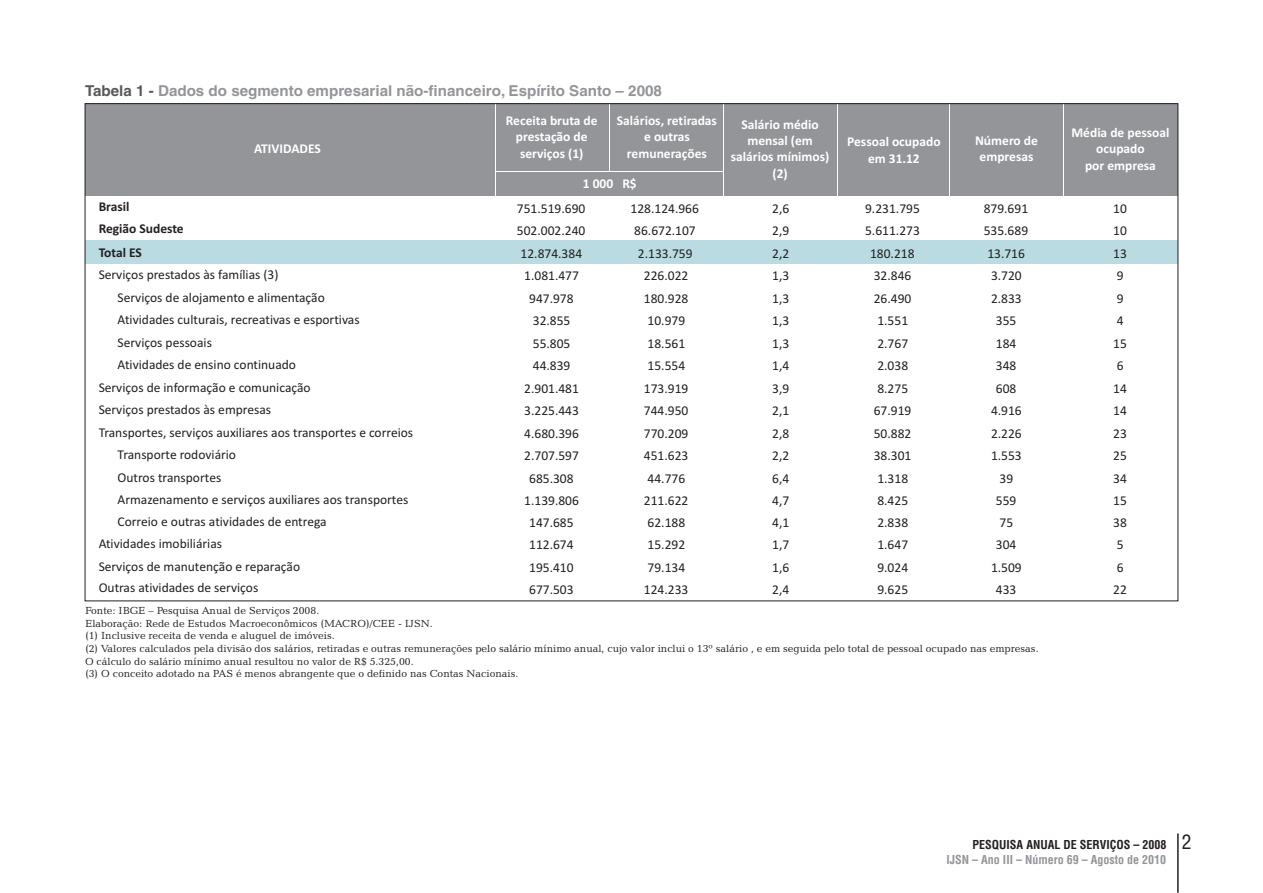
<style>
.page{position:relative;width:1263px;height:893px;background:#fff}
.page>*{position:absolute;margin:0;border:0;box-sizing:border-box;transform-origin:0 0}
.t1{font:700 15px "Helvetica LT";color:#939598}
.t2{font:13.5px "Calibri";color:#231f20}
.t3{font:700 13.5px/16.5px "Calibri";color:#fff;text-align:center}
.t4{font:700 13.5px "Calibri";color:#231f20}
.t5{font:700 condensed 12px/15.9px "Helvetica LT";color:#939598}
.t6{font:10.5px/12.6px "Candida BT";color:#231f20}
.s1{color:#57585a}
.s2{color:#231f20}
.s3{font-weight:400;font-size:19.5px;color:#231f20}
</style>
<div class="page">
<div style="left:85px;top:104px;width:1093px;height:92px;background:#939598"></div>
<div style="left:85px;top:240px;width:1093px;height:23px;background:#badbe1"></div>
<hr style="left:495px;top:104px;width:1px;height:92px;background:#fff">
<hr style="left:609px;top:104px;width:1px;height:67px;background:#fff">
<hr style="left:723px;top:104px;width:1px;height:92px;background:#fff">
<hr style="left:837px;top:104px;width:1px;height:92px;background:#fff">
<hr style="left:949px;top:104px;width:1px;height:92px;background:#fff">
<hr style="left:1063px;top:104px;width:1px;height:92px;background:#fff">
<hr style="left:495px;top:171px;width:228px;height:1px;background:#fff">
<hr style="left:1177px;top:834px;width:1px;height:59px;background:#231f20">
<p class="t1" style="left:85px;top:85px;width:578px"><span class="s1">Tabela 1 -</span> Dados do segmento empresarial não-financeiro, Espírito Santo – 2008</p>
<p class="t3" style="left:254px;top:142px;width:68px">ATIVIDADES</p>
<p class="t3" style="left:506px;top:113px;width:93px">Receita bruta de prestação de serviços (1)</p>
<p class="t3" style="left:617px;top:113px;width:102px">Salários, retiradas e outras remunerações</p>
<p class="t3" style="left:583px;top:176px;width:56px">1 000 R$</p>
<p class="t3" style="left:731px;top:117px;width:100px">Salário médio mensal (em salários mínimos) (2)</p>
<p class="t3" style="left:847px;top:134px;width:95px">Pessoal ocupado em 31.12</p>
<p class="t3" style="left:975px;top:133px;width:64px">Número de empresas</p>
<p class="t3" style="left:1071px;top:125px;width:100px">Média de pessoal ocupado<br>por empresa</p>
<p class="t4" style="left:99px;top:200px;width:32px">Brasil</p>
<p class="t2" style="left:517px;top:203px;width:70px">751.519.690</p>
<p class="t2" style="left:630px;top:203px;width:70px">128.124.966</p>
<p class="t2" style="left:772px;top:203px;width:19px">2,6</p>
<p class="t2" style="left:865px;top:203px;width:56px">9.231.795</p>
<p class="t2" style="left:984px;top:203px;width:46px">879.691</p>
<p class="t2" style="left:1113px;top:203px;width:15px">10</p>
<p class="t4" style="left:99px;top:223px;width:87px">Região Sudeste</p>
<p class="t2" style="left:517px;top:225px;width:70px">502.002.240</p>
<p class="t2" style="left:634px;top:225px;width:63px">86.672.107</p>
<p class="t2" style="left:772px;top:225px;width:19px">2,9</p>
<p class="t2" style="left:865px;top:225px;width:56px">5.611.273</p>
<p class="t2" style="left:984px;top:225px;width:46px">535.689</p>
<p class="t2" style="left:1113px;top:225px;width:15px">10</p>
<p class="t4" style="left:99px;top:247px;width:45px">Total ES</p>
<p class="t2" style="left:521px;top:248px;width:63px">12.874.384</p>
<p class="t2" style="left:638px;top:248px;width:56px">2.133.759</p>
<p class="t2" style="left:772px;top:248px;width:19px">2,2</p>
<p class="t2" style="left:870px;top:248px;width:46px">180.218</p>
<p class="t2" style="left:987px;top:248px;width:39px">13.716</p>
<p class="t2" style="left:1113px;top:248px;width:15px">13</p>
<p class="t2" style="left:99px;top:269px;width:181px">Serviços prestados às famílias (3)</p>
<p class="t2" style="left:524px;top:270px;width:56px">1.081.477</p>
<p class="t2" style="left:644px;top:270px;width:46px">226.022</p>
<p class="t2" style="left:772px;top:270px;width:19px">1,3</p>
<p class="t2" style="left:874px;top:270px;width:39px">32.846</p>
<p class="t2" style="left:991px;top:270px;width:32px">3.720</p>
<p class="t2" style="left:1117px;top:270px;width:8px">9</p>
<p class="t2" style="left:118px;top:291px;width:209px">Serviços de alojamento e alimentação</p>
<p class="t2" style="left:529px;top:293px;width:46px">947.978</p>
<p class="t2" style="left:644px;top:293px;width:46px">180.928</p>
<p class="t2" style="left:772px;top:293px;width:19px">1,3</p>
<p class="t2" style="left:874px;top:293px;width:39px">26.490</p>
<p class="t2" style="left:991px;top:293px;width:32px">2.833</p>
<p class="t2" style="left:1117px;top:293px;width:8px">9</p>
<p class="t2" style="left:118px;top:314px;width:243px">Atividades culturais, recreativas e esportivas</p>
<p class="t2" style="left:533px;top:315px;width:39px">32.855</p>
<p class="t2" style="left:648px;top:315px;width:39px">10.979</p>
<p class="t2" style="left:772px;top:315px;width:19px">1,3</p>
<p class="t2" style="left:877px;top:315px;width:32px">1.551</p>
<p class="t2" style="left:996px;top:315px;width:22px">355</p>
<p class="t2" style="left:1117px;top:315px;width:8px">4</p>
<p class="t2" style="left:118px;top:336px;width:96px">Serviços pessoais</p>
<p class="t2" style="left:533px;top:338px;width:39px">55.805</p>
<p class="t2" style="left:648px;top:338px;width:39px">18.561</p>
<p class="t2" style="left:772px;top:338px;width:19px">1,3</p>
<p class="t2" style="left:877px;top:338px;width:32px">2.767</p>
<p class="t2" style="left:996px;top:338px;width:22px">184</p>
<p class="t2" style="left:1113px;top:338px;width:15px">15</p>
<p class="t2" style="left:118px;top:359px;width:180px">Atividades de ensino continuado</p>
<p class="t2" style="left:533px;top:360px;width:39px">44.839</p>
<p class="t2" style="left:648px;top:360px;width:39px">15.554</p>
<p class="t2" style="left:772px;top:360px;width:19px">1,4</p>
<p class="t2" style="left:877px;top:360px;width:32px">2.038</p>
<p class="t2" style="left:996px;top:360px;width:22px">348</p>
<p class="t2" style="left:1117px;top:360px;width:8px">6</p>
<p class="t2" style="left:99px;top:381px;width:213px">Serviços de informação e comunicação</p>
<p class="t2" style="left:524px;top:383px;width:56px">2.901.481</p>
<p class="t2" style="left:644px;top:383px;width:46px">173.919</p>
<p class="t2" style="left:772px;top:383px;width:19px">3,9</p>
<p class="t2" style="left:877px;top:383px;width:32px">8.275</p>
<p class="t2" style="left:996px;top:383px;width:22px">608</p>
<p class="t2" style="left:1113px;top:383px;width:15px">14</p>
<p class="t2" style="left:99px;top:404px;width:174px">Serviços prestados às empresas</p>
<p class="t2" style="left:524px;top:405px;width:56px">3.225.443</p>
<p class="t2" style="left:644px;top:405px;width:46px">744.950</p>
<p class="t2" style="left:772px;top:405px;width:19px">2,1</p>
<p class="t2" style="left:874px;top:405px;width:39px">67.919</p>
<p class="t2" style="left:991px;top:405px;width:32px">4.916</p>
<p class="t2" style="left:1113px;top:405px;width:15px">14</p>
<p class="t2" style="left:99px;top:426px;width:316px">Transportes, serviços auxiliares aos transportes e correios</p>
<p class="t2" style="left:524px;top:428px;width:56px">4.680.396</p>
<p class="t2" style="left:644px;top:428px;width:46px">770.209</p>
<p class="t2" style="left:772px;top:428px;width:19px">2,8</p>
<p class="t2" style="left:874px;top:428px;width:39px">50.882</p>
<p class="t2" style="left:991px;top:428px;width:32px">2.226</p>
<p class="t2" style="left:1113px;top:428px;width:15px">23</p>
<p class="t2" style="left:118px;top:449px;width:120px">Transporte rodoviário</p>
<p class="t2" style="left:524px;top:450px;width:56px">2.707.597</p>
<p class="t2" style="left:644px;top:450px;width:46px">451.623</p>
<p class="t2" style="left:772px;top:450px;width:19px">2,2</p>
<p class="t2" style="left:874px;top:450px;width:39px">38.301</p>
<p class="t2" style="left:991px;top:450px;width:32px">1.553</p>
<p class="t2" style="left:1113px;top:450px;width:15px">25</p>
<p class="t2" style="left:118px;top:471px;width:105px">Outros transportes</p>
<p class="t2" style="left:529px;top:473px;width:46px">685.308</p>
<p class="t2" style="left:648px;top:473px;width:39px">44.776</p>
<p class="t2" style="left:772px;top:473px;width:19px">6,4</p>
<p class="t2" style="left:877px;top:473px;width:32px">1.318</p>
<p class="t2" style="left:999px;top:473px;width:15px">39</p>
<p class="t2" style="left:1113px;top:473px;width:15px">34</p>
<p class="t2" style="left:118px;top:494px;width:292px">Armazenamento e serviços auxiliares aos transportes</p>
<p class="t2" style="left:524px;top:495px;width:56px">1.139.806</p>
<p class="t2" style="left:644px;top:495px;width:46px">211.622</p>
<p class="t2" style="left:772px;top:495px;width:19px">4,7</p>
<p class="t2" style="left:877px;top:495px;width:32px">8.425</p>
<p class="t2" style="left:996px;top:495px;width:22px">559</p>
<p class="t2" style="left:1113px;top:495px;width:15px">15</p>
<p class="t2" style="left:118px;top:515px;width:211px">Correio e outras atividades de entrega</p>
<p class="t2" style="left:529px;top:516px;width:46px">147.685</p>
<p class="t2" style="left:648px;top:516px;width:39px">62.188</p>
<p class="t2" style="left:772px;top:516px;width:19px">4,1</p>
<p class="t2" style="left:877px;top:516px;width:32px">2.838</p>
<p class="t2" style="left:999px;top:516px;width:15px">75</p>
<p class="t2" style="left:1113px;top:516px;width:15px">38</p>
<p class="t2" style="left:99px;top:538px;width:125px">Atividades imobiliárias</p>
<p class="t2" style="left:529px;top:539px;width:46px">112.674</p>
<p class="t2" style="left:648px;top:539px;width:39px">15.292</p>
<p class="t2" style="left:772px;top:539px;width:19px">1,7</p>
<p class="t2" style="left:877px;top:539px;width:32px">1.647</p>
<p class="t2" style="left:996px;top:539px;width:22px">304</p>
<p class="t2" style="left:1117px;top:539px;width:8px">5</p>
<p class="t2" style="left:99px;top:560px;width:203px">Serviços de manutenção e reparação</p>
<p class="t2" style="left:529px;top:561px;width:46px">195.410</p>
<p class="t2" style="left:648px;top:561px;width:39px">79.134</p>
<p class="t2" style="left:772px;top:561px;width:19px">1,6</p>
<p class="t2" style="left:877px;top:561px;width:32px">9.024</p>
<p class="t2" style="left:991px;top:561px;width:32px">1.509</p>
<p class="t2" style="left:1117px;top:561px;width:8px">6</p>
<p class="t2" style="left:99px;top:582px;width:161px">Outras atividades de serviços</p>
<p class="t2" style="left:529px;top:584px;width:46px">677.503</p>
<p class="t2" style="left:644px;top:584px;width:46px">124.233</p>
<p class="t2" style="left:772px;top:584px;width:19px">2,4</p>
<p class="t2" style="left:877px;top:584px;width:32px">9.625</p>
<p class="t2" style="left:996px;top:584px;width:22px">433</p>
<p class="t2" style="left:1113px;top:584px;width:15px">22</p>
<p class="t6" style="left:85px;top:605px;width:955px">Fonte: IBGE – Pesquisa Anual de Serviços 2008.<br>Elaboração: Rede de Estudos Macroeconômicos (MACRO)/CEE - IJSN.<br>(1) Inclusive receita de venda e aluguel de imóveis.<br>(2) Valores calculados pela divisão dos salários, retiradas e outras remunerações pelo salário mínimo anual, cujo valor inclui o 13º salário , e em seguida pelo total de pessoal ocupado nas empresas.<br>O cálculo do salário mínimo anual resultou no valor de R$ 5.325,00.<br>(3) O conceito adotado na PAS é menos abrangente que o definido nas Contas Nacionais.</p>
<p class="t5" style="left:947px;top:838px;width:246px;text-indent:26px"><span class="s2">PESQUISA ANUAL DE SERVIÇOS – 2008</span> <span class="s3">2<br></span>IJSN – Ano III – Número 69 – Agosto de 2010</p>
</div>
